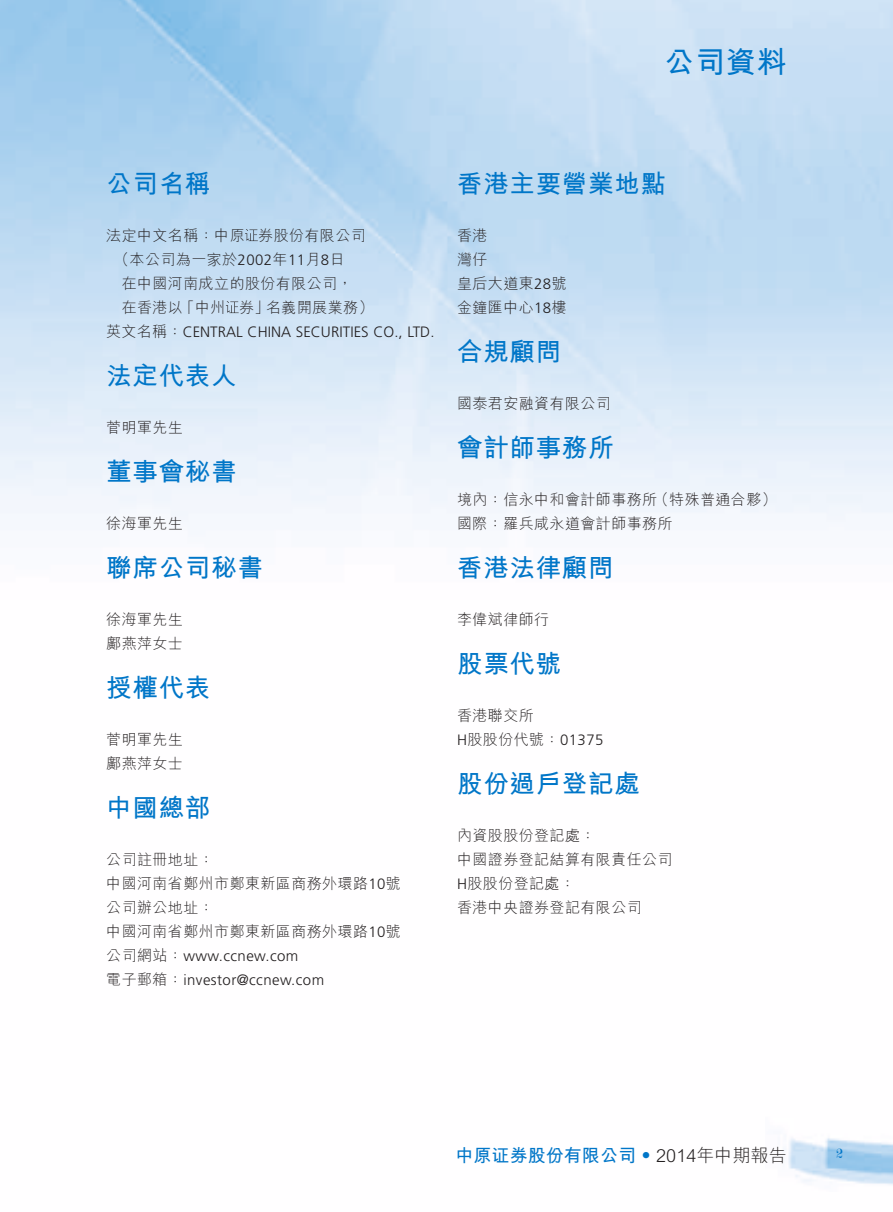
<style>
.page{position:relative;width:893px;height:1212px;background:#fff}
.page>*{position:absolute;margin:0;border:0;box-sizing:border-box;transform-origin:0 0}
.t1{font:700 30px "M Hei HK";color:#0076c8}
.t2{font:700 25.5px "M Hei HK";letter-spacing:.03em;color:#0076c8}
.t3{font:300 18px "M Hei HK";letter-spacing:.005em;color:#231f20}
.t4{font:300 15px/24px "M Hei HK";letter-spacing:.03em;color:#231f20}
.t5{font:300 15px/24px "Frutiger LT Std";letter-spacing:.03em;color:#231f20}
.t6{font:300 15px "Frutiger LT Std";letter-spacing:.005em;color:#231f20}
.t7{font:14.85px "Modern";color:#0076c8}
.s1{font-family:"Frutiger LT Std"}
.s2{font-family:"M Hei HK"}
.s3{font-weight:700;color:#0076c8}
.s4{font-family:"M Hei HKS";font-weight:700;color:#0076c8}
.s5{color:#0076c8}
</style>
<div class="page">
<svg style="left:0;top:0;width:1px;height:582px"></svg>
<img style="left:765px;top:1117px;width:128px;height:75px">
<svg style="left:245px;top:229px;width:13px;height:12px"></svg>
<svg style="left:226px;top:301px;width:13px;height:12px"></svg>
<h1 class="t1" style="left:664px;top:40px;width:124px">公司資料</h1>
<h2 class="t2" style="left:106px;top:165px;width:106px">公司名稱</h2>
<p class="t4" style="left:106px;top:223px;width:261px">法定中文名稱：中原 券股份有限公司</p>
<p class="t4" style="left:114px;top:247px;width:232px">（本公司為一家於<span class="s1">2002</span>年<span class="s1">11</span>月<span class="s1">8</span>日</p>
<p class="t4" style="left:122px;top:271px;width:232px">在中國河南成立的股份有限公司，</p>
<p class="t4" style="left:122px;top:295px;width:253px">在香港以「中州 券」名義開展業務）</p>
<p class="t6" style="left:106px;top:323px;width:330px"><span class="s2">英文名稱：</span>CENTRAL CHINA SECURITIES CO., LTD.</p>
<h2 class="t2" style="left:106px;top:357px;width:132px">法定代表人</h2>
<p class="t4" style="left:106px;top:415px;width:78px">菅明軍先生</p>
<h2 class="t2" style="left:106px;top:453px;width:132px">董事會秘書</h2>
<p class="t4" style="left:106px;top:511px;width:78px">徐海軍先生</p>
<h2 class="t2" style="left:106px;top:549px;width:158px">聯席公司秘書</h2>
<p class="t4" style="left:106px;top:607px;width:78px">徐海軍先生鄺燕萍女士</p>
<h2 class="t2" style="left:106px;top:669px;width:106px">授權代表</h2>
<p class="t4" style="left:106px;top:727px;width:78px">菅明軍先生鄺燕萍女士</p>
<h2 class="t2" style="left:106px;top:789px;width:106px">中國總部</h2>
<p class="t4" style="left:106px;top:847px;width:296px">公司註冊地址：<br>中國河南省鄭州市鄭東新區商務外環路<span class="s1">10</span>號公司辦公地址：<br>中國河南省鄭州市鄭東新區商務外環路<span class="s1">10</span>號</p>
<p class="t5" style="left:106px;top:944px;width:219px"><span class="s2">公司網站：</span>www.ccnew.com<br><span class="s2">電子郵箱：</span>investor@ccnew.com</p>
<h2 class="t2" style="left:457px;top:165px;width:210px">香港主要營業地點</h2>
<p class="t4" style="left:457px;top:223px;width:111px">香港<br>灣仔<br>皇后大道東<span class="s1">28</span>號金鐘匯中心<span class="s1">18</span>樓</p>
<h2 class="t2" style="left:457px;top:333px;width:106px">合規顧問</h2>
<p class="t4" style="left:457px;top:391px;width:155px">國泰君安融資有限公司</p>
<h2 class="t2" style="left:457px;top:429px;width:158px">會計師事務所</h2>
<p class="t4" style="left:457px;top:487px;width:321px">境內：信永中和會計師事務所（特殊普通合夥）國際：羅兵咸永道會計師事務所</p>
<h2 class="t2" style="left:457px;top:549px;width:158px">香港法律顧問</h2>
<p class="t4" style="left:457px;top:607px;width:94px">李偉斌律師行</p>
<h2 class="t2" style="left:457px;top:645px;width:106px">股票代號</h2>
<p class="t4" style="left:457px;top:703px;width:78px">香港聯交所</p>
<p class="t5" style="left:457px;top:728px;width:148px">H<span class="s2">股股份代號：</span>01375</p>
<h2 class="t2" style="left:457px;top:765px;width:184px">股份過戶登記處</h2>
<p class="t4" style="left:457px;top:823px;width:217px">內資股股份登記處：<br>中國證券登記結算有限責任公司<br><span class="s1">H</span>股股份登記處：<br>香港中央證券登記有限公司</p>
<p class="t3" style="left:456px;top:1143px;width:333px"><span class="s3">中原</span><span class="s4">證券</span><span class="s3">股份有限公司</span> <span class="s5">•</span>2014年中期報告</p>
<p class="t7" style="left:836px;top:1146px;width:8px">2</p>
</div>
